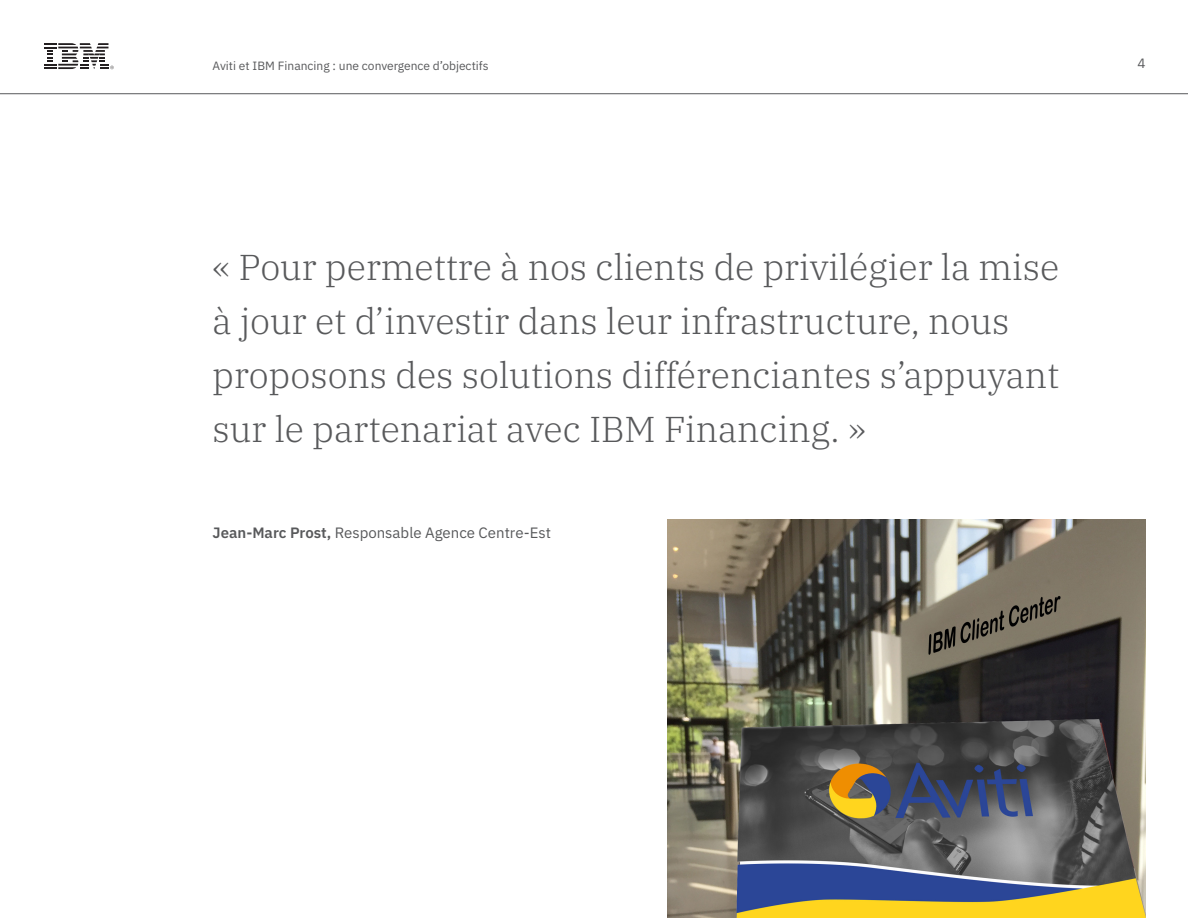
<style>
.page{position:relative;width:1188px;height:918px;background:#fff}
.page>*{position:absolute;margin:0;border:0;box-sizing:border-box;transform-origin:0 0}
.Bodytekst{font:300 36px/54px "IBM Plex Serif";color:#58595b}
.Bodytekst-2{font:15px "IBM Plex Sans";color:#58595b}
.t1{font:13.5px "IBM Plex Sans";color:#58595b}
.t2{font:12px "IBM Plex Sans";color:#58595b}
.s1{font-weight:600}
</style>
<div class="page">
<svg style="left:44px;top:43px;width:70px;height:26px"></svg>
<hr style="left:0;top:93px;width:1188px;height:1px;background:#58595b">
<img style="left:668px;top:519px;width:477px;height:399px">
<p class="t2" style="left:213px;top:56px;width:278px">Aviti et IBM Financing : une convergence d’objectifs</p>
<p class="t1" style="left:1137px;top:53px;width:10px">4</p>
<p class="Bodytekst" style="left:213px;top:237px;width:848px">« Pour permettre à nos clients de privilégier la mise à jour et d’investir dans leur infrastructure, nous proposons des solutions différenciantes s’appuyant sur le partenariat avec IBM Financing. »</p>
<p class="Bodytekst-2" style="left:213px;top:521px;width:340px"><span class="s1">Jean-Marc Prost,</span> Responsable Agence Centre-Est</p>
</div>
